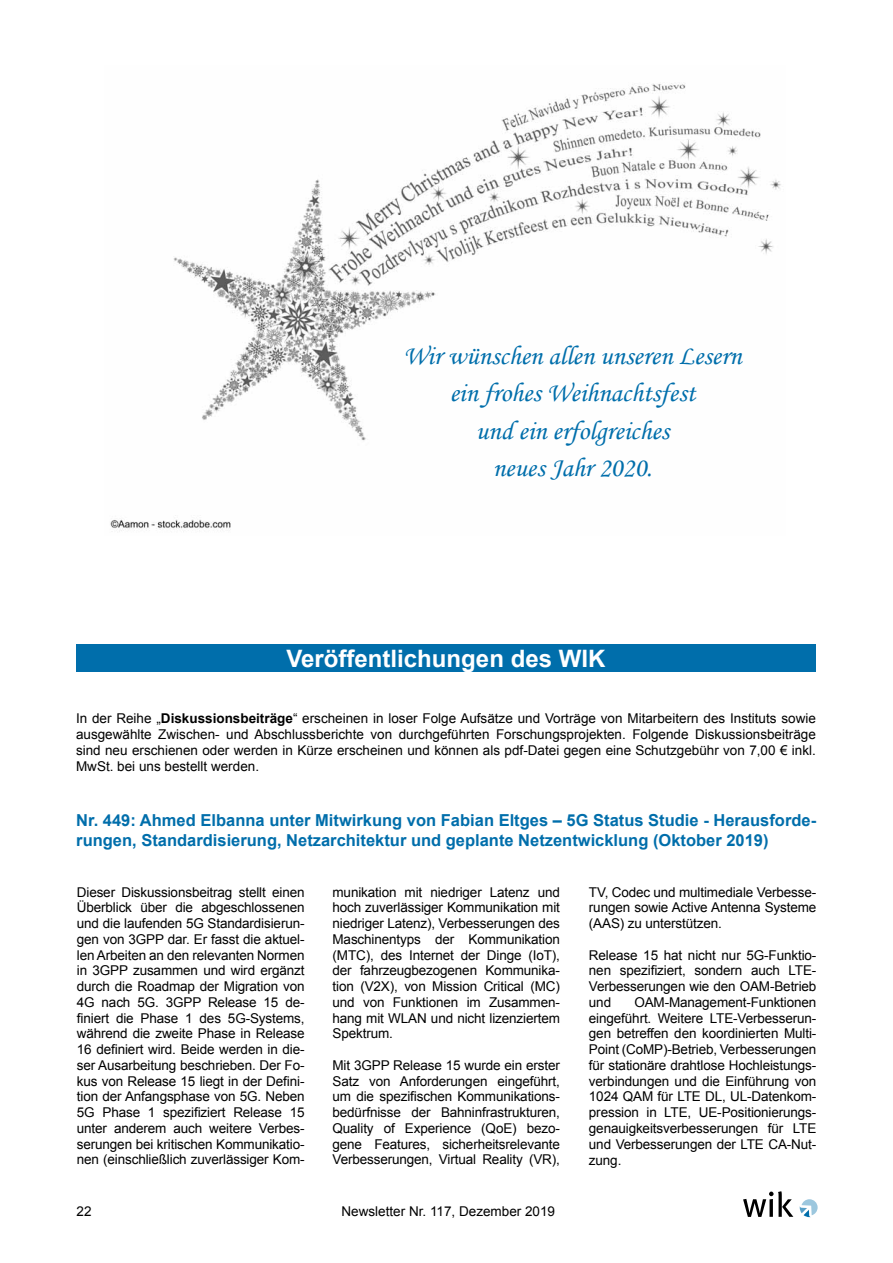
<style>
.page{position:relative;width:893px;height:1263px;background:#fff}
.page>*{position:absolute;margin:0;border:0;box-sizing:border-box;transform-origin:0 0}
.t1{font:27px/37.5px "Monotype Corsiva";color:#006eab;text-align:center}
.t2{font:700 24px "Arial";color:#fff}
.t3{font:700 16.5px/19.8px "Arial";color:#006eab}
.t4{font:13.5px/15.8px "Arial";letter-spacing:-.01em;color:#000;text-align:justify}
.s1{font-weight:700}
</style>
<div class="page">
<svg style="left:743px;top:1191px;width:50px;height:26px"></svg>
<svg style="left:800px;top:1199px;width:18px;height:18px"></svg>
<div style="left:76px;top:644px;width:740px;height:28px;background:#006eab"></div>
<img style="left:110px;top:83px;width:671px;height:449px">
<h1 class="t1" style="left:403px;top:337px;width:340px">Wir wünschen allen unseren Lesern ein frohes Weihnachtsfest<br>und ein erfolgreiches<br>neues Jahr 2020.</h1>
<h2 class="t2" style="left:287px;top:643px;width:320px">Veröffentlichungen des WIK</h2>
<p class="t4" style="left:76px;top:711px;width:741px">In der Reihe „<span class="s1">Diskussionsbeiträge</span>“ erscheinen in loser Folge Aufsätze und Vorträge von Mitarbeitern des Instituts sowie ausgewählte Zwischen- und Abschlussberichte von durchgeführten Forschungsprojekten. Folgende Diskussionsbeiträge sind neu erschienen oder werden in Kürze erscheinen und können als pdf-Datei gegen eine Schutzgebühr von 7,00 € inkl.<br>MwSt. bei uns bestellt werden.</p>
<p class="t3" style="left:76px;top:810px;width:741px">Nr. 449: Ahmed Elbanna unter Mitwirkung von Fabian Eltges – 5G Status Studie - Herausforde&shy;rungen, Standardisierung, Netzarchitektur und geplante Netzentwicklung (Oktober 2019)</p>
<p class="t4" style="left:77px;top:884px;width:229px">Dieser Diskussionsbeitrag stellt einen Überblick über die abgeschlossenen und die laufenden 5G Standardisierun&shy;gen von 3GPP dar. Er fasst die aktuel&shy;len Arbeiten an den relevanten Normen in 3GPP zusammen und wird ergänzt durch die Roadmap der Migration von 4G nach 5G. 3GPP Release 15 de&shy;finiert die Phase 1 des 5G-Systems, während die zweite Phase in Release 16 definiert wird. Beide werden in die&shy;ser Ausarbeitung beschrieben. Der Fo&shy;kus von Release 15 liegt in der Defini&shy;tion der Anfangsphase von 5G. Neben 5G Phase 1 spezifiziert Release 15 unter anderem auch weitere Verbes&shy;serungen bei kritischen Kommunikatio&shy;nen (einschließlich zuverlässiger Kom-</p>
<p class="t4" style="left:333px;top:884px;width:229px">munikation mit niedriger Latenz und hoch zuverlässiger Kommunikation mit niedriger Latenz), Verbesserungen des Maschinentyps der Kommunikation (MTC), des Internet der Dinge (IoT), der fahrzeugbezogenen Kommunika&shy;tion (V2X), von Mission Critical (MC) und von Funktionen im Zusammen&shy;hang mit WLAN und nicht lizenziertem Spektrum.</p>
<p class="t4" style="left:589px;top:884px;width:229px">TV, Codec und multimediale Verbesse&shy;rungen sowie Active Antenna Systeme (AAS) zu unterstützen.</p>
<p class="t4" style="left:589px;top:947px;width:229px">Release 15 hat nicht nur 5G-Funktio&shy;nen spezifiziert, sondern auch LTE-Verbesserungen wie den OAM-Betrieb und</p>
<p class="t4" style="left:589px;top:994px;width:229px;text-indent:45px">OAM-Management-Funktionen eingeführt. Weitere LTE-Verbesserun&shy;gen betreffen den koordinierten Multi-Point (CoMP)-Betrieb, Verbesserungen für stationäre drahtlose Hochleistungs&shy;verbindungen und die Einführung von 1024 QAM für LTE DL, UL-Datenkom&shy;pression in LTE, UE-Positionierungs&shy;genauigkeitsverbesserungen für LTE und Verbesserungen der LTE CA-Nut&shy;zung.</p>
<p class="t4" style="left:333px;top:1057px;width:229px">Mit 3GPP Release 15 wurde ein erster Satz von Anforderungen eingeführt, um die spezifischen Kommunikations&shy;bedürfnisse der Bahninfrastrukturen, Quality of Experience (QoE) bezo&shy;gene Features, sicherheitsrelevante Verbesserungen, Virtual Reality (VR),</p>
<p class="t4" style="left:77px;top:1204px;width:17px">22</p>
<p class="t4" style="left:342px;top:1204px;width:215px">Newsletter Nr. 117, Dezember 2019</p>
</div>
